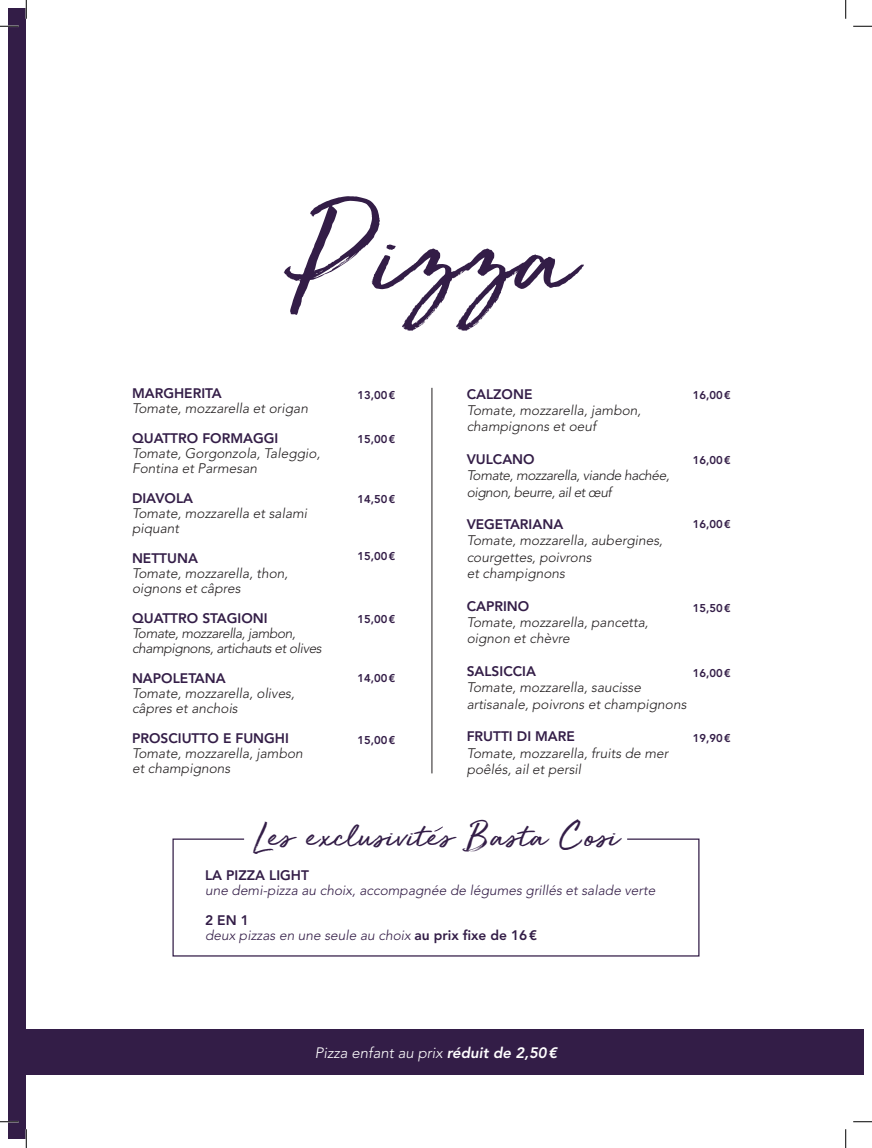
<style>
.page{position:relative;width:872px;height:1148px;background:#fff}
.page>*{position:absolute;margin:0;border:0;box-sizing:border-box;transform-origin:0 0}
.t1{font:134.38px "Golden Plains";color:#331d47}
.t2{font:37.5px "Golden Plains";color:#331d47}
.t3{font:italic 300 15px "Avenir LT Std";color:#fff}
.t4{font:italic 300 13.75px/16.2px "Avenir LT Std";color:#231f20}
.t5{font:800 13.75px "Avenir LT Std";color:#331d47}
.t6{font:italic 300 13.75px/15px "Avenir LT Std";letter-spacing:-.03em;color:#231f20}
.t7{font:italic 300 13.75px/15px "Avenir LT Std";color:#331d47}
.t8{font:800 11.25px "Avenir LT Std";color:#331d47}
.s1{font-weight:800;font-style:normal}
.s2{font-weight:800}
</style>
<div class="page">
<div style="left:26px;top:1029px;width:836px;height:45px;background:#331d47"></div>
<div style="left:9px;top:9px;width:17px;height:1130px;background:#331d47"></div>
<svg style="left:172px;top:838px;width:527px;height:119px"></svg>
<svg style="left:434px;top:826px;width:9px;height:5px"></svg>
<hr style="left:431px;top:388px;width:1px;height:385px;background:#231f20">
<svg style="left:0;top:25px;width:19px;height:2px"></svg>
<svg style="left:853px;top:25px;width:18px;height:2px"></svg>
<svg style="left:0;top:1120px;width:19px;height:2px"></svg>
<svg style="left:853px;top:1121px;width:18px;height:1px"></svg>
<svg style="left:25px;top:0;width:2px;height:19px"></svg>
<svg style="left:25px;top:1129px;width:2px;height:18px"></svg>
<svg style="left:845px;top:0;width:1px;height:19px"></svg>
<svg style="left:845px;top:1129px;width:1px;height:18px"></svg>
<h1 class="t1" style="left:297px;top:187px;width:278px">Pizza</h1>
<p class="t5" style="left:132px;top:385px;width:91px">MARGHERITA</p>
<p class="t4" style="left:132px;top:400px;width:177px">Tomate, mozzarella et origan</p>
<p class="t5" style="left:132px;top:430px;width:148px">QUATTRO FORMAGGI</p>
<p class="t4" style="left:132px;top:446px;width:190px;line-height:15px">Tomate, Gorgonzola, Taleggio,<br>Fontina et Parmesan</p>
<p class="t5" style="left:132px;top:490px;width:63px">DIAVOLA</p>
<p class="t4" style="left:132px;top:506px;width:177px;line-height:15px">Tomate, mozzarella et salami piquant</p>
<p class="t5" style="left:132px;top:550px;width:67px">NETTUNA</p>
<p class="t4" style="left:132px;top:566px;width:157px;line-height:15px">Tomate, mozzarella, thon, oignons et câpres</p>
<p class="t5" style="left:132px;top:610px;width:137px">QUATTRO STAGIONI</p>
<p class="t6" style="left:132px;top:626px;width:191px">Tomate, mozzarella, jambon, champignons, artichauts et olives</p>
<p class="t5" style="left:132px;top:670px;width:95px">NAPOLETANA</p>
<p class="t4" style="left:132px;top:686px;width:164px;line-height:15px">Tomate, mozzarella, olives, câpres et anchois</p>
<p class="t5" style="left:132px;top:730px;width:158px">PROSCIUTTO E FUNGHI</p>
<p class="t4" style="left:132px;top:746px;width:172px;line-height:15px">Tomate, mozzarella, jambon et champignons</p>
<p class="t8" style="left:357px;top:388px;width:40px">13,00€</p>
<p class="t8" style="left:357px;top:432px;width:40px">15,00€</p>
<p class="t8" style="left:357px;top:492px;width:40px">14,50€</p>
<p class="t8" style="left:357px;top:550px;width:40px">15,00€</p>
<p class="t8" style="left:357px;top:613px;width:40px">15,00€</p>
<p class="t8" style="left:357px;top:671px;width:40px">14,00€</p>
<p class="t8" style="left:357px;top:733px;width:40px">15,00€</p>
<p class="t5" style="left:466px;top:386px;width:67px">CALZONE</p>
<p class="t4" style="left:466px;top:402px;width:176px">Tomate, mozzarella, jambon, champignons et oeuf</p>
<p class="t5" style="left:466px;top:451px;width:69px">VULCANO</p>
<p class="t6" style="left:466px;top:467px;width:204px;line-height:16.2px">Tomate, mozzarella, viande hachée, oignon, beurre, ail et œuf</p>
<p class="t5" style="left:466px;top:516px;width:98px">VEGETARIANA</p>
<p class="t4" style="left:466px;top:533px;width:197px">Tomate, mozzarella, aubergines, courgettes, poivrons<br>et champignons</p>
<p class="t5" style="left:466px;top:598px;width:64px">CAPRINO</p>
<p class="t4" style="left:466px;top:614px;width:183px">Tomate, mozzarella, pancetta, oignon et chèvre</p>
<p class="t5" style="left:466px;top:663px;width:71px">SALSICCIA</p>
<p class="t4" style="left:466px;top:679px;width:221px">Tomate, mozzarella, saucisse artisanale, poivrons et champignons</p>
<p class="t5" style="left:466px;top:728px;width:110px">FRUTTI DI MARE</p>
<p class="t4" style="left:466px;top:745px;width:203px">Tomate, mozzarella, fruits de mer poêlés, ail et persil</p>
<p class="t8" style="left:692px;top:388px;width:40px">16,00€</p>
<p class="t8" style="left:692px;top:453px;width:40px">16,00€</p>
<p class="t8" style="left:692px;top:517px;width:40px">16,00€</p>
<p class="t8" style="left:692px;top:601px;width:40px">15,50€</p>
<p class="t8" style="left:692px;top:666px;width:40px">16,00€</p>
<p class="t8" style="left:692px;top:731px;width:40px">19,90€</p>
<h2 class="t2" style="left:255px;top:816px;width:365px">Les exclusivites Basta Cosi</h2>
<p class="t5" style="left:205px;top:867px;width:105px">LA PIZZA LIGHT</p>
<p class="t7" style="left:205px;top:882px;width:451px">une demi-pizza au choix, accompagnée de légumes grillés et salade verte</p>
<p class="t7" style="left:205px;top:912px;width:333px"><span class="s1">2 EN 1<br></span>deux pizzas en une seule au choix <span class="s1">au prix fixe de 16€</span></p>
<p class="t3" style="left:314px;top:1043px;width:244px">Pizza enfant au prix <span class="s2">réduit de 2,50€</span></p>
</div>
